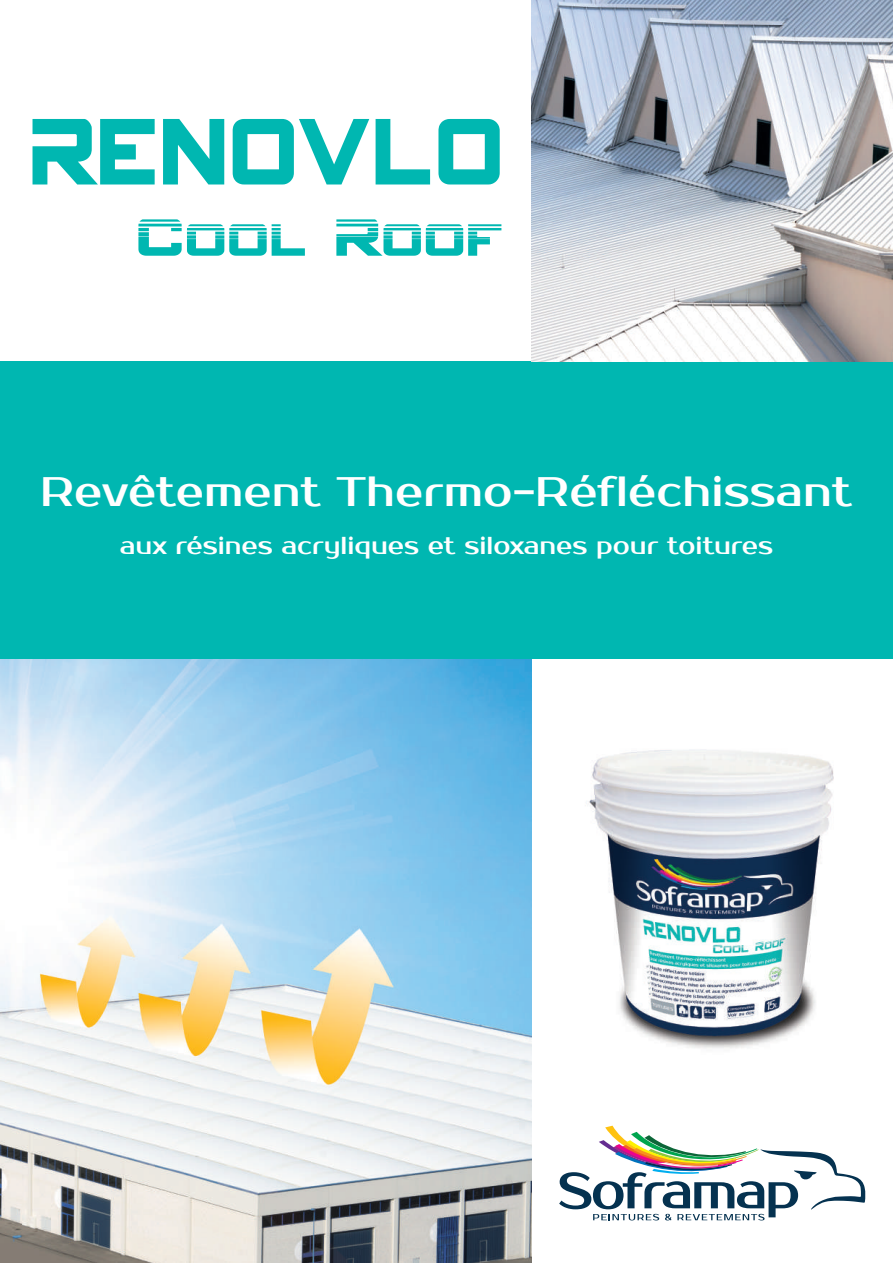
<style>
.page{position:relative;width:893px;height:1263px;background:#fff}
.page>*{position:absolute;margin:0;border:0;box-sizing:border-box;transform-origin:0 0}
.t1{font:105px "Spy Agency Condensed";color:#00b7b1}
.t2{font:51.3px "Spy Agency Halftone";color:#00b7b1}
.t3{font:42px "Prosto One";letter-spacing:.005em;color:#fff}
.t4{font:24.3px "Prosto One";color:#fff}
.s1{font-size:59.4px}
</style>
<div class="page">
<img style="left:0;top:659px;width:531px;height:604px">
<svg style="left:559px;top:1126px;width:307px;height:94px"></svg>
<div style="left:0;top:361px;width:893px;height:298px;background:#00b7b1"></div>
<img style="left:586px;top:749px;width:248px;height:300px">
<img style="left:531px;top:0;width:362px;height:361px">
<h1 class="t1" style="left:28px;top:96px;width:477px">RENOVLO</h1>
<h2 class="t2" style="left:136px;top:213px;width:370px"><span class="s1">C</span>OOL <span class="s1">R</span>OOF</h2>
<h3 class="t3" style="left:40px;top:466px;width:814px">Revêtement Thermo-Réfléchissant</h3>
<p class="t4" style="left:120px;top:531px;width:655px">aux résines acryliques et siloxanes pour toitures</p>
</div>
